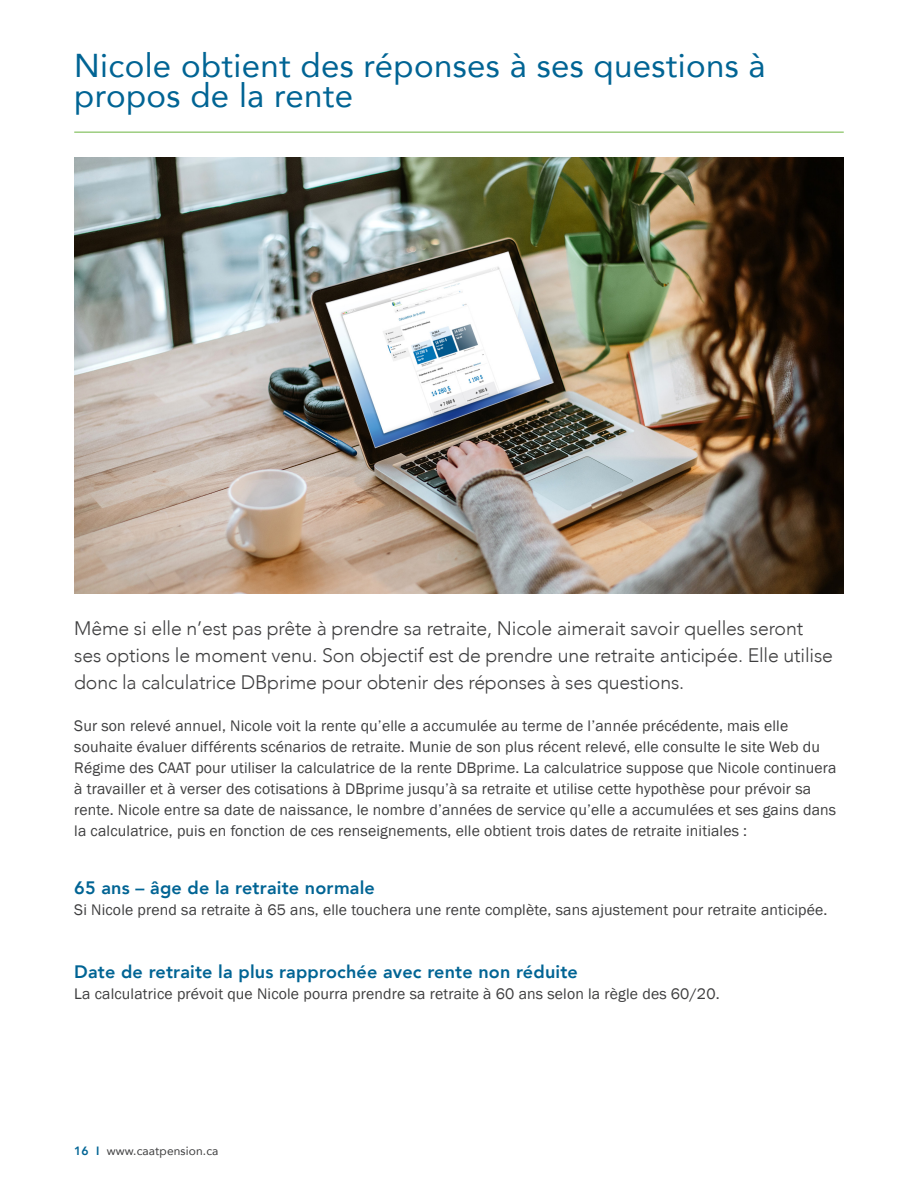
<style>
.page{position:relative;width:918px;height:1188px;background:#fff}
.page>*{position:absolute;margin:0;border:0;box-sizing:border-box;transform-origin:0 0}
.t1{font:33px/30px "Avenir";letter-spacing:.01em;color:#006494}
.Paragraph_Intro_Text{font:300 19.5px/27px "Avenir";letter-spacing:-.01em;color:#3e3e3f}
.t2{font:800 18px "Avenir";letter-spacing:.01em;color:#006494}
.Body_Copy{font:15.75px/21px "Franklin Gothic";letter-spacing:.01em;color:#3e3e3f}
.t3{font:12px "Avenir";letter-spacing:.01em;color:#3e3e3f}
.s1{font-weight:800;color:#006494}
</style>
<div class="page">
<img style="left:74px;top:157px;width:770px;height:437px">
<hr style="left:74px;top:132px;width:770px;height:1px;background:#6cb43f">
<h2 class="t1" style="left:74px;top:50px;width:693px">Nicole obtient des réponses à ses questions à propos de la rente</h2>
<p class="Paragraph_Intro_Text" style="left:74px;top:614px;width:760px">Même si elle n’est pas prête à prendre sa retraite, Nicole aimerait savoir quelles seront ses options le moment venu. Son objectif est de prendre une retraite anticipée. Elle utilise donc la calculatrice DBprime pour obtenir des réponses à ses questions.</p>
<p class="Body_Copy" style="left:74px;top:715px;width:764px">Sur son relevé annuel, Nicole voit la rente qu’elle a accumulée au terme de l’année précédente, mais elle souhaite évaluer différents scénarios de retraite. Munie de son plus récent relevé, elle consulte le site Web du Régime des CAAT pour utiliser la calculatrice de la rente DBprime. La calculatrice suppose que Nicole continuera à travailler et à verser des cotisations à DBprime jusqu’à sa retraite et utilise cette hypothèse pour prévoir sa rente. Nicole entre sa date de naissance, le nombre d’années de service qu’elle a accumulées et ses gains dans la calculatrice, puis en fonction de ces renseignements, elle obtient trois dates de retraite initiales :</p>
<h3 class="t2" style="left:74px;top:874px;width:302px">65 ans – âge de la retraite normale</h3>
<p class="Body_Copy" style="left:74px;top:900px;width:755px">Si Nicole prend sa retraite à 65 ans, elle touchera une rente complète, sans ajustement pour retraite anticipée.</p>
<h3 class="t2" style="left:74px;top:958px;width:505px">Date de retraite la plus rapprochée avec rente non réduite</h3>
<p class="Body_Copy" style="left:74px;top:984px;width:647px">La calculatrice prévoit que Nicole pourra prendre sa retraite à 60 ans selon la règle des 60/20.</p>
<p class="t3" style="left:74px;top:1141px;width:146px"><span class="s1">16 I</span> www.caatpension.ca</p>
</div>
